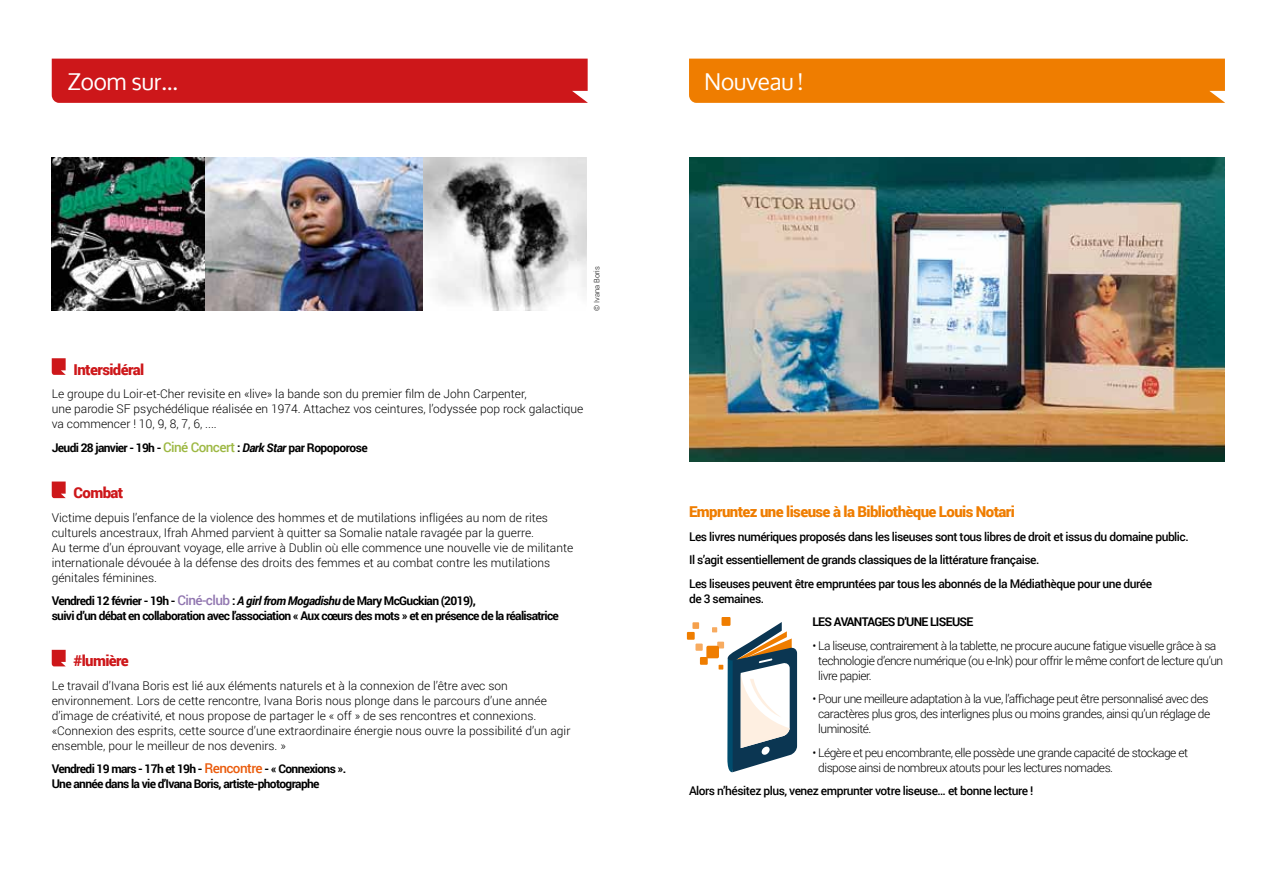
<style>
.page{position:relative;width:1276px;height:893px;background:#fff}
.page>*{position:absolute;margin:0;border:0;box-sizing:border-box;transform-origin:0 0}
.t1{font:22.8px "Oxygen";color:#fff}
.t2{font:900 15px "Roboto";letter-spacing:-.04em;color:#ef7d00}
.t3{font:900 15px "Roboto";letter-spacing:-.04em;color:#cd171a}
.t4{font:300 12px/15px "Roboto";color:#000}
.t5{font:300 12px/15px "Roboto";letter-spacing:-.04em;color:#000}
.t6{font:700 12px/15px "Roboto";letter-spacing:-.055em;color:#000}
.t7{font:500 12px/23.5px "Roboto";letter-spacing:-.04em;color:#000}
.t8{font:300 7.5px "Roboto";color:#000}
.s1{font-weight:500;font-size:13.5px;color:#9db843}
.s2{font-style:italic}
.s3{font-weight:500;font-size:13.5px;color:#9176b0}
.s4{font-weight:500;font-size:13.5px;color:#ea5b0b}
</style>
<div class="page">
<div style="left:689px;top:59px;width:536px;height:44px;background:#ef7d00"></div>
<div style="left:52px;top:59px;width:535px;height:44px;background:#cd171a"></div>
<svg style="left:52px;top:358px;width:14px;height:17px"></svg>
<svg style="left:52px;top:481px;width:14px;height:17px"></svg>
<svg style="left:52px;top:650px;width:14px;height:16px"></svg>
<img style="left:52px;top:157px;width:535px;height:153px">
<img style="left:689px;top:157px;width:536px;height:305px">
<div style="left:700px;top:657px;width:8px;height:8px;background:#ef7d00"></div>
<div style="left:706px;top:646px;width:13px;height:12px;background:#ef7d00;border-radius:2px"></div>
<div style="left:687px;top:632px;width:7px;height:8px;background:#ef7d00"></div>
<div style="left:692px;top:622px;width:7px;height:7px;background:#f5a04c"></div>
<div style="left:695px;top:644px;width:7px;height:7px;background:#f7ab60"></div>
<div style="left:721px;top:617px;width:9px;height:9px;background:#ef7d00"></div>
<svg style="left:712px;top:622px;width:85px;height:150px"></svg>
<h1 class="t1" style="left:67px;top:68px;width:112px">Zoom sur…</h1>
<h1 class="t1" style="left:704px;top:68px;width:101px">Nouveau !</h1>
<p class="t8" style="left:591px;top:310px;width:46px;rotate:-90deg">© Ivana Boris</p>
<p class="t3" style="left:74px;top:359px;width:72px">Intersidéral</p>
<p class="t4" style="left:52px;top:386px;width:533px">Le groupe du Loir-et-Cher revisite en «live» la bande son du premier film de John Carpenter,<br>une parodie SF psychédélique réalisée en 1974. Attachez vos ceintures, l’odyssée pop rock galactique va commencer ! 10, 9, 8, 7, 6, ....</p>
<p class="t6" style="left:52px;top:440px;width:318px">Jeudi 28 janvier - 19h - <span class="s1">Ciné Concert</span> : <span class="s2">Dark Star</span> par Ropoporose</p>
<p class="t3" style="left:74px;top:482px;width:51px">Combat</p>
<p class="t4" style="left:52px;top:509px;width:523px">Victime depuis l’enfance de la violence des hommes et de mutilations infligées au nom de rites culturels ancestraux, Ifrah Ahmed parvient à quitter sa Somalie natale ravagée par la guerre.<br>Au terme d’un éprouvant voyage, elle arrive à Dublin où elle commence une nouvelle vie de militante internationale dévouée à la défense des droits des femmes et au combat contre les mutilations génitales féminines.</p>
<p class="t6" style="left:52px;top:593px;width:509px">Vendredi 12 février - 19h - <span class="s3">Ciné-club</span> : <span class="s2">A girl from Mogadishu</span> de Mary McGuckian (2019),<br>suivi d’un débat en collaboration avec l’association « Aux cœurs des mots » et en présence de la réalisatrice</p>
<p class="t3" style="left:74px;top:650px;width:57px">#lumière</p>
<p class="t4" style="left:52px;top:678px;width:520px">Le travail d’Ivana Boris est lié aux éléments naturels et à la connexion de l’être avec son environnement. Lors de cette rencontre, Ivana Boris nous plonge dans le parcours d’une année d’image de créativité, et nous propose de partager le « off » de ses rencontres et connexions. «Connexion des esprits, cette source d’une extraordinaire énergie nous ouvre la possibilité d’un agir ensemble, pour le meilleur de nos devenirs. »</p>
<p class="t6" style="left:52px;top:761px;width:296px">Vendredi 19 mars - 17h et 19h - <span class="s4">Rencontre</span> - « Connexions ».<br>Une année dans la vie d’Ivana Boris, artiste-photographe</p>
<p class="t2" style="left:689px;top:501px;width:327px">Empruntez une liseuse à la Bibliothèque Louis Notari</p>
<p class="t7" style="left:689px;top:524px;width:501px">Les livres numériques proposés dans les liseuses sont tous libres de droit et issus du domaine public.<br>Il s’agit essentiellement de grands classiques de la littérature française.<br>Les liseuses peuvent être empruntées par tous les abonnés de la Médiathèque pour une durée</p>
<p class="t7" style="left:689px;top:586px;width:77px">de 3 semaines.</p>
<p class="t6" style="left:812px;top:614px;width:163px">Les avantages d’une liseuse</p>
<p class="t5" style="left:818px;top:637px;width:406px;text-indent:-6px">• La liseuse, contrairement à la tablette, ne procure aucune fatigue visuelle grâce à sa technologie d’encre numérique (ou e-Ink) pour offrir le même confort de lecture qu’un livre papier.</p>
<p class="t5" style="left:818px;top:691px;width:394px;text-indent:-6px">• Pour une meilleure adaptation à la vue, l’affichage peut être personnalisé avec des caractères plus gros, des interlignes plus ou moins grandes, ainsi qu’un réglage de luminosité.</p>
<p class="t5" style="left:818px;top:744px;width:371px;text-indent:-6px">• Légère et peu encombrante, elle possède une grande capacité de stockage et dispose ainsi de nombreux atouts pour les lectures nomades.</p>
<p class="t7" style="left:689px;top:779px;width:346px">Alors n’hésitez plus, venez emprunter votre liseuse… et bonne lecture !</p>
</div>
